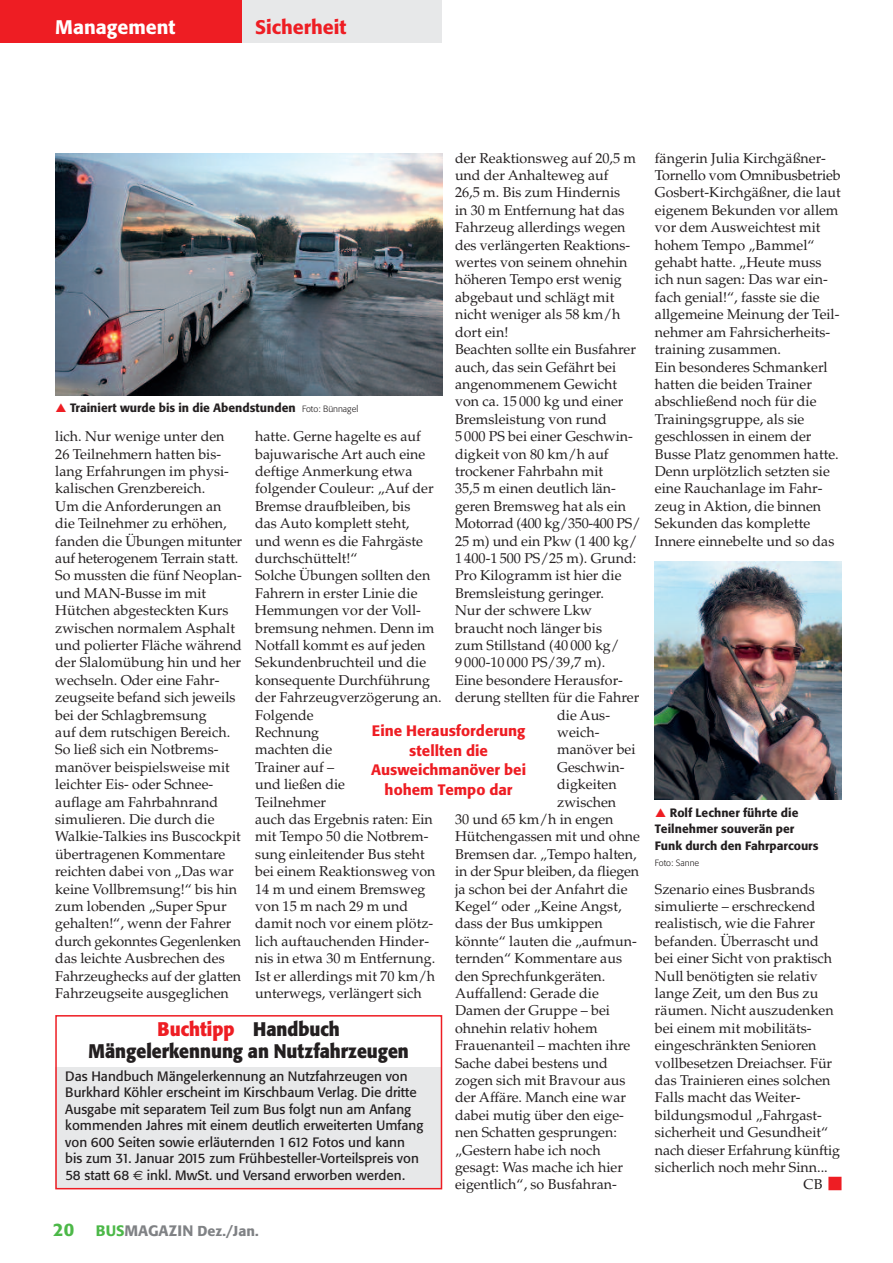
<style>
.page{position:relative;width:893px;height:1263px;background:#fff}
.page>*{position:absolute;margin:0;border:0;box-sizing:border-box;transform-origin:0 0}
.t1{font:700 19.5px/22.5px "Formata BQ";color:#231f20;text-align:center;scale:.9 1}
.t2{font:500 19.5px "Formata BQ";color:#fff}
.t3{font:500 19.5px "Formata BQ";color:#ee1d23}
.t4{font:500 15px/19.5px "Formata BQ";color:#ee1d23;text-align:center}
.t5{font:14.25px/17.4px "Palatino";color:#231f20}
.t6{font:14.25px "Palatino";letter-spacing:-.02em;color:#231f20}
.t7{font:500 14.25px "Formata BQ";color:#808285}
.t8{font:13.5px/16.5px "Formata BQ";color:#231f20}
.t9{font:500 12px/16.5px "Formata BQ";color:#231f20}
.t10{font:300 9px "Formata BQ";color:#231f20}
.s1{font-weight:300;font-size:9px}
.s2{color:#ee1d23}
.s3{font-family:"Euro Sans"}
.s4{font-size:18px;color:#4cb848}
.s5{font-size:15px;color:#4cb848}
.s6{font-size:15px}
</style>
<div class="page">
<div style="left:55px;top:1067px;width:387px;height:122px;background:#e7e8e9"></div>
<div style="left:0;top:0;width:242px;height:43px;background:#ee1d23"></div>
<div style="left:242px;top:0;width:200px;height:43px;background:#e7e8e9"></div>
<div style="left:828px;top:1177px;width:13px;height:13px;background:#ee1d23"></div>
<div style="left:55px;top:1015px;width:387px;height:174px;border:2px solid #ee1d23"></div>
<img style="left:655px;top:561px;width:187px;height:238px">
<img style="left:55px;top:153px;width:387px;height:242px">
<h1 class="t2" style="left:55px;top:16px;width:122px">Management</h1>
<h1 class="t3" style="left:255px;top:16px;width:93px">Sicherheit</h1>
<p class="t5" style="left:455px;top:151px;width:183px">der Reaktionsweg auf 20,5 m</p>
<p class="t5" style="left:455px;top:168px;width:155px">und der Anhalteweg auf</p>
<p class="t5" style="left:455px;top:186px;width:167px">26,5 m. Bis zum Hindernis</p>
<p class="t5" style="left:455px;top:203px;width:171px">in 30 m Entfernung hat das</p>
<p class="t5" style="left:455px;top:220px;width:172px">Fahrzeug allerdings wegen</p>
<p class="t5" style="left:455px;top:238px;width:177px">des verlängerten Reaktions-</p>
<p class="t5" style="left:455px;top:255px;width:174px">wertes von seinem ohnehin</p>
<p class="t5" style="left:455px;top:273px;width:168px">höheren Tempo erst wenig</p>
<p class="t5" style="left:455px;top:290px;width:161px">abgebaut und schlägt mit</p>
<p class="t5" style="left:455px;top:307px;width:167px">nicht weniger als 58 km/h</p>
<p class="t5" style="left:455px;top:325px;width:55px">dort ein!</p>
<p class="t5" style="left:455px;top:342px;width:182px">Beachten sollte ein Busfahrer</p>
<p class="t5" style="left:455px;top:360px;width:163px">auch, das sein Gefährt bei</p>
<p class="t5" style="left:455px;top:377px;width:164px">angenommenem Gewicht</p>
<p class="t5" style="left:455px;top:394px;width:170px">von ca. 15 000 kg und einer</p>
<p class="t5" style="left:455px;top:412px;width:153px">Bremsleistung von rund</p>
<p class="t5" style="left:455px;top:429px;width:179px">5 000 PS bei einer Geschwin-</p>
<p class="t5" style="left:455px;top:447px;width:155px">digkeit von 80 km/h auf</p>
<p class="t5" style="left:455px;top:464px;width:150px">trockener Fahrbahn mit</p>
<p class="t5" style="left:455px;top:481px;width:162px">35,5 m einen deutlich län-</p>
<p class="t5" style="left:455px;top:499px;width:173px">geren Bremsweg hat als ein</p>
<p class="t6" style="left:455px;top:518px;width:187px">Motorrad (400 kg/350-400 PS/</p>
<p class="t5" style="left:455px;top:534px;width:184px">25 m) und ein Pkw (1 400 kg/</p>
<p class="t5" style="left:455px;top:551px;width:183px">1 400-1 500 PS/25 m). Grund:</p>
<p class="t5" style="left:455px;top:568px;width:168px">Pro Kilogramm ist hier die</p>
<p class="t5" style="left:455px;top:586px;width:151px">Bremsleistung geringer.</p>
<p class="t5" style="left:455px;top:603px;width:139px">Nur der schwere Lkw</p>
<p class="t5" style="left:455px;top:621px;width:148px">braucht noch länger bis</p>
<p class="t5" style="left:455px;top:638px;width:166px">zum Stillstand (40 000 kg/</p>
<p class="t5" style="left:455px;top:655px;width:152px">9 000-10 000 PS/39,7 m).</p>
<p class="t5" style="left:455px;top:673px;width:169px">Eine besondere Herausfor-</p>
<p class="t5" style="left:455px;top:690px;width:186px">derung stellten für die Fahrer</p>
<p class="t5" style="left:557px;top:708px;width:54px">die Aus-</p>
<p class="t5" style="left:557px;top:725px;width:44px">weich-</p>
<p class="t5" style="left:557px;top:742px;width:80px">manöver bei</p>
<p class="t5" style="left:557px;top:760px;width:69px">Geschwin-</p>
<p class="t5" style="left:557px;top:777px;width:61px">digkeiten</p>
<p class="t5" style="left:557px;top:795px;width:60px">zwischen</p>
<p class="t5" style="left:455px;top:812px;width:160px">30 und 65 km/h in engen</p>
<p class="t5" style="left:455px;top:829px;width:187px">Hütchengassen mit und ohne</p>
<p class="t5" style="left:455px;top:847px;width:183px">Bremsen dar. „Tempo halten,</p>
<p class="t5" style="left:455px;top:864px;width:186px">in der Spur bleiben, da fliegen</p>
<p class="t5" style="left:455px;top:882px;width:174px">ja schon bei der Anfahrt die</p>
<p class="t5" style="left:455px;top:899px;width:168px">Kegel“ oder „Keine Angst,</p>
<p class="t5" style="left:455px;top:916px;width:149px">dass der Bus umkippen</p>
<p class="t5" style="left:455px;top:934px;width:183px">könnte“ lauten die „aufmun-</p>
<p class="t5" style="left:455px;top:951px;width:168px">ternden“ Kommentare aus</p>
<p class="t5" style="left:455px;top:969px;width:152px">den Sprechfunkgeräten.</p>
<p class="t5" style="left:455px;top:986px;width:145px">Auffallend: Gerade die</p>
<p class="t5" style="left:455px;top:1003px;width:157px">Damen der Gruppe – bei</p>
<p class="t5" style="left:455px;top:1021px;width:144px">ohnehin relativ hohem</p>
<p class="t5" style="left:455px;top:1038px;width:177px">Frauenanteil – machten ihre</p>
<p class="t5" style="left:455px;top:1056px;width:154px">Sache dabei bestens und</p>
<p class="t5" style="left:455px;top:1073px;width:172px">zogen sich mit Bravour aus</p>
<p class="t5" style="left:455px;top:1090px;width:173px">der Affäre. Manch eine war</p>
<p class="t5" style="left:455px;top:1108px;width:170px">dabei mutig über den eige-</p>
<p class="t5" style="left:455px;top:1125px;width:163px">nen Schatten gesprungen:</p>
<p class="t5" style="left:455px;top:1143px;width:147px">„Gestern habe ich noch</p>
<p class="t5" style="left:455px;top:1160px;width:170px">gesagt: Was mache ich hier</p>
<p class="t5" style="left:455px;top:1177px;width:163px">eigentlich“, so Busfahran-</p>
<p class="t9" style="left:70px;top:400px;width:290px">Trainiert wurde bis in die Abendstunden <span class="s1">Foto: Bünnagel</span></p>
<p class="t5" style="left:55px;top:429px;width:188px">lich. Nur wenige unter den<br>26 Teilnehmern hatten bis&shy;lang Erfahrungen im physi&shy;kalischen Grenzbereich.<br>Um die Anforderungen an die Teilnehmer zu erhöhen, fanden die Übungen mitunter auf heterogenem Terrain statt.<br>So mussten die fünf Neoplan&shy;und MAN-Busse im mit<br>Hütchen abgesteckten Kurs zwischen normalem Asphalt und polierter Fläche während der Slalomübung hin und her wechseln. Oder eine Fahr&shy;zeugseite befand sich jeweils bei der Schlagbremsung<br>auf dem rutschigen Bereich.<br>So ließ sich ein Notbrems&shy;manöver beispielsweise mit leichter Eis- oder Schnee&shy;auflage am Fahrbahnrand simulieren. Die durch die<br>Walkie-Talkies ins Buscockpit übertragenen Kommentare reichten dabei von „Das war keine Vollbremsung!“ bis hin zum lobenden „Super Spur gehalten!“, wenn der Fahrer durch gekonntes Gegenlenken das leichte Ausbrechen des<br>Fahrzeughecks auf der glatten<br>Fahrzeugseite ausgeglichen</p>
<p class="t5" style="left:255px;top:429px;width:188px">hatte. Gerne hagelte es auf bajuwarische Art auch eine deftige Anmerkung etwa folgender Couleur: „Auf der<br>Bremse draufbleiben, bis<br>das Auto komplett steht,<br>und wenn es die Fahrgäste durchschüttelt!“<br>Solche Übungen sollten den<br>Fahrern in erster Linie die<br>Hemmungen vor der Voll&shy;bremsung nehmen. Denn im<br>Notfall kommt es auf jeden<br>Sekundenbruchteil und die konsequente Durchführung der Fahrzeugverzögerung an.<br>Folgende<br>Rechnung<br>machten die<br>Trainer auf –<br>und ließen die<br>Teilnehmer<br>auch das Ergebnis raten: Ein mit Tempo 50 die Notbrem&shy;sung einleitender Bus steht bei einem Reaktionsweg von<br>14 m und einem Bremsweg von 15 m nach 29 m und damit noch vor einem plötz&shy;lich auftauchenden Hinder&shy;nis in etwa 30 m Entfernung.<br>Ist er allerdings mit 70 km/h unterwegs, verlängert sich</p>
<p class="t4" style="left:371px;top:721px;width:156px">Eine Herausforderung stellten die<br>Ausweichmanöver bei hohem Tempo dar</p>
<h1 class="t1" style="left:89px;top:1018px;width:357px"><span class="s2">Buchtipp</span> Handbuch<br>Mängelerkennung an Nutzfahrzeugen</h1>
<p class="t8" style="left:65px;top:1068px;width:360px">Das Handbuch Mängelerkennung an Nutzfahrzeugen von Burkhard Köhler erscheint im Kirschbaum Verlag. Die dritte Ausgabe mit separatem Teil zum Bus folgt nun am Anfang kommenden Jahres mit einem deutlich erweiterten Umfang von 600 Seiten sowie erläuternden 1612 Fotos und kann bis zum 31. Januar 2015 zum Frühbesteller-Vorteilspreis von 58 statt 68 <span class="s3">€</span> inkl. MwSt. und Versand erworben werden.</p>
<p class="t7" style="left:53px;top:1223px;width:207px"><span class="s4">20</span> <span class="s5">BUS</span><span class="s6">MAGAZIN</span> Dez./Jan.</p>
<p class="t5" style="left:655px;top:151px;width:187px">fängerin Julia Kirchgäßner-<br>Tornello vom Omnibusbetrieb<br>Gosbert-Kirchgäßner, die laut eigenem Bekunden vor allem vor dem Ausweichtest mit hohem Tempo „Bammel“ gehabt hatte. „Heute muss ich nun sagen: Das war ein&shy;fach genial!“, fasste sie die allgemeine Meinung der Teil&shy;nehmer am Fahrsicherheits&shy;training zusammen.<br>Ein besonderes Schmankerl hatten die beiden Trainer abschließend noch für die<br>Trainingsgruppe, als sie geschlossen in einem der<br>Busse Platz genommen hatte.<br>Denn urplötzlich setzten sie eine Rauchanlage im Fahr&shy;zeug in Aktion, die binnen<br>Sekunden das komplette<br>Innere einnebelte und so das</p>
<p class="t9" style="left:655px;top:804px;width:165px;text-indent:15px">Rolf Lechner führte die<br>Teilnehmer souverän per<br>Funk durch den Fahrparcours</p>
<p class="t10" style="left:655px;top:858px;width:46px">Foto: Sanne</p>
<p class="t5" style="left:655px;top:882px;width:162px">Szenario eines Busbrands</p>
<p class="t5" style="left:655px;top:899px;width:162px">simulierte – erschreckend</p>
<p class="t5" style="left:655px;top:916px;width:162px">realistisch, wie die Fahrer</p>
<p class="t5" style="left:655px;top:934px;width:165px">befanden. Überrascht und</p>
<p class="t5" style="left:655px;top:951px;width:179px">bei einer Sicht von praktisch</p>
<p class="t5" style="left:655px;top:969px;width:165px">Null benötigten sie relativ</p>
<p class="t5" style="left:655px;top:986px;width:165px">lange Zeit, um den Bus zu</p>
<p class="t5" style="left:655px;top:1003px;width:180px">räumen. Nicht auszudenken</p>
<p class="t5" style="left:655px;top:1021px;width:158px">bei einem mit mobilitäts-</p>
<p class="t5" style="left:655px;top:1038px;width:163px">eingeschränkten Senioren</p>
<p class="t5" style="left:655px;top:1056px;width:179px">vollbesetzen Dreiachser. Für</p>
<p class="t5" style="left:655px;top:1073px;width:177px">das Trainieren eines solchen</p>
<p class="t5" style="left:655px;top:1090px;width:147px">Falls macht das Weiter-</p>
<p class="t5" style="left:655px;top:1108px;width:169px">bildungsmodul „Fahrgast-</p>
<p class="t5" style="left:655px;top:1125px;width:175px">sicherheit und Gesundheit“</p>
<p class="t5" style="left:655px;top:1143px;width:187px">nach dieser Erfahrung künftig</p>
<p class="t5" style="left:655px;top:1160px;width:174px">sicherlich noch mehr Sinn...</p>
<p class="t5" style="left:804px;top:1177px;width:20px">CB</p>
</div>
